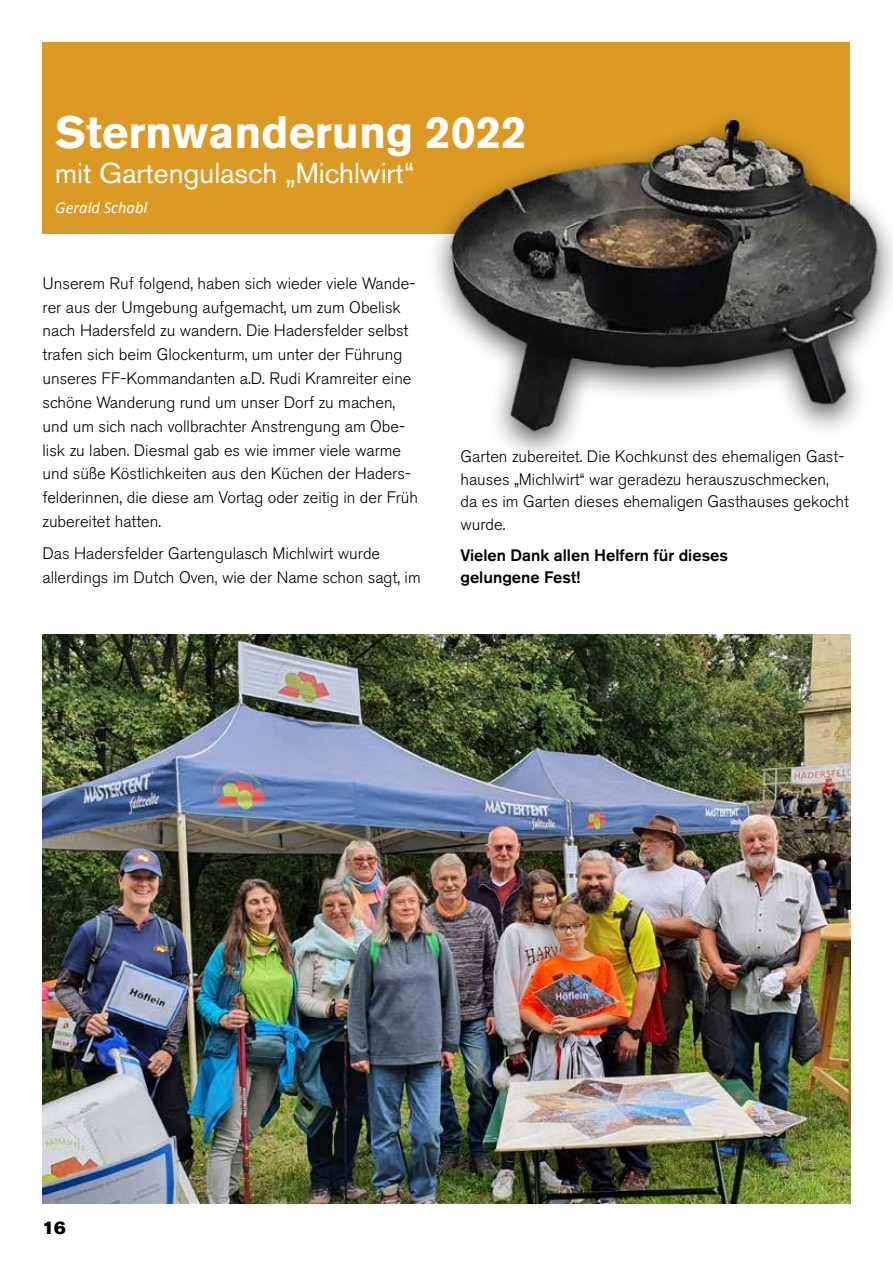
<style>
.page{position:relative;width:893px;height:1263px;background:#fff}
.page>*{position:absolute;margin:0;border:0;box-sizing:border-box;transform-origin:0 0}
.t1{font:700 45px "Akzidenz Grotesk BE";color:#fff}
.t2{font:28.5px "Akzidenz Grotesk BE";color:#fff}
.t3{font:18px "Akzidenz Grotesk BE Super";color:#000}
.t4{font:300 16.5px/23.9px "Akzidenz Grotesk BE";color:#000}
.t5{font:500 16.5px/22.5px "Akzidenz Grotesk BE";color:#000}
.t6{font:italic 16.5px "Calibri";color:#fff}
</style>
<div class="page">
<div style="left:43px;top:43px;width:807px;height:191px;background:#da9a23"></div>
<img style="left:43px;top:634px;width:807px;height:569px">
<div style="left:426px;top:105px;width:467px;height:359px;background:#000;opacity:.75"></div>
<img style="left:426px;top:120px;width:467px;height:318px">
<h1 class="t1" style="left:55px;top:106px;width:473px">Sternwanderung 2022</h1>
<h2 class="t2" style="left:55px;top:156px;width:361px">mit Gartengulasch „Michlwirt“</h2>
<p class="t6" style="left:55px;top:197px;width:93px">Gerald Schabl</p>
<p class="t4" style="left:43px;top:271px;width:377px">Unserem Ruf folgend, haben sich wieder viele Wande&shy;rer aus der Umgebung aufgemacht, um zum Obelisk nach Hadersfeld zu wandern. Die Hadersfelder selbst trafen sich beim Glockenturm, um unter der Führung unseres FF-Kommandanten a.D. Rudi Kramreiter eine schöne Wanderung rund um unser Dorf zu machen, und um sich nach vollbrachter Anstrengung am Obe&shy;lisk zu laben. Diesmal gab es wie immer viele warme und süße Köstlichkeiten aus den Küchen der Haders&shy;felderinnen, die diese am Vortag oder zeitig in der Früh zubereitet hatten.</p>
<p class="t4" style="left:43px;top:542px;width:380px">Das Hadersfelder Gartengulasch Michlwirt wurde allerdings im Dutch Oven, wie der Name schon sagt, im</p>
<p class="t4" style="left:460px;top:445px;width:390px;line-height:22.5px">Garten zubereitet. Die Kochkunst des ehemaligen Gast&shy;hauses „Michlwirt“ war geradezu herauszuschmecken, da es im Garten dieses ehemaligen Gasthauses gekocht wurde.</p>
<p class="t5" style="left:460px;top:544px;width:269px">Vielen Dank allen Helfern für dieses gelungene Fest!</p>
<p class="t3" style="left:43px;top:1217px;width:25px">16</p>
</div>
